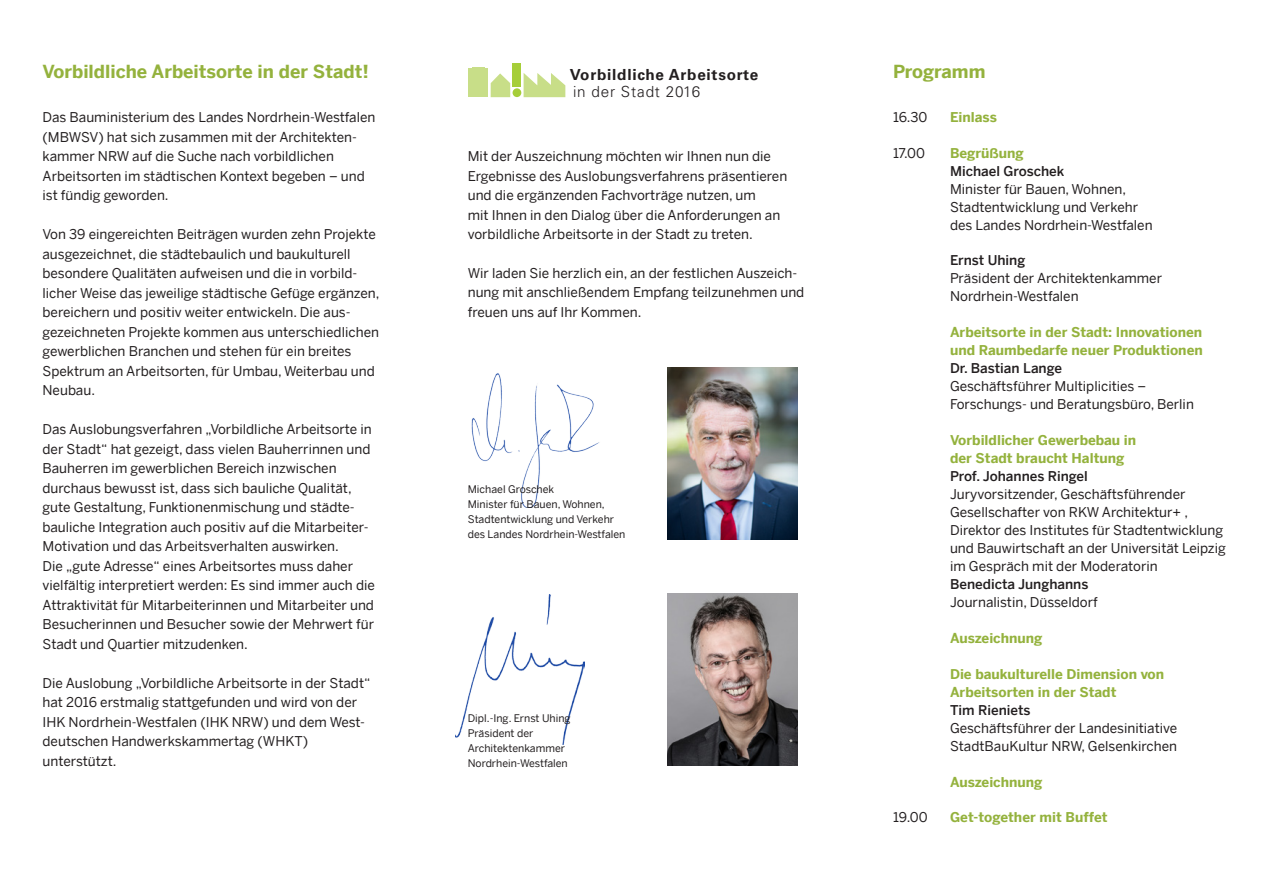
<style>
.page{position:relative;width:1263px;height:893px;background:#fff}
.page>*{position:absolute;margin:0;border:0;box-sizing:border-box;transform-origin:0 0}
.t1{font:700 18px "Benton Sans";color:#94b23d}
.t2{font:700 15.3px "Univers LT Std";letter-spacing:.05em;color:#231f20}
.t3{font:300 15.3px "Univers LT Std";letter-spacing:.05em;color:#231f20}
.t4{font:13.5px/19.5px "Benton Sans";color:#231f20}
.t5{font:700 13.5px/18px "Benton Sans";color:#94b23d}
.t6{font:500 13.5px "Benton Sans";color:#231f20}
.t7{font:10.5px/15px "Benton Sans";color:#231f20}
</style>
<div class="page">
<img style="left:471px;top:373px;width:129px;height:134px">
<img style="left:668px;top:368px;width:130px;height:171px">
<img style="left:456px;top:594px;width:128px;height:150px">
<img style="left:668px;top:593px;width:130px;height:172px">
<svg style="left:524px;top:73px;width:41px;height:24px"></svg>
<svg style="left:491px;top:73px;width:19px;height:24px"></svg>
<div style="left:468px;top:69px;width:20px;height:28px;background:#c8de88"></div>
<svg style="left:472px;top:67px;width:13px;height:2px"></svg>
<div style="left:513px;top:88px;width:8px;height:9px;background:#a6ce39;border-radius:50%"></div>
<div style="left:513px;top:64px;width:8px;height:23px;background:#a6ce39"></div>
<h1 class="t1" style="left:43px;top:61px;width:328px">Vorbildliche Arbeitsorte in der Stadt!</h1>
<p class="t4" style="left:43px;top:107px;width:334px">Das Bauministerium des Landes Nordrhein-Westfalen (MBWSV) hat sich zusammen mit der Architekten&shy;kammer NRW auf die Suche nach vorbildlichen Arbeitsorten im städtischen Kontext begeben – und ist fündig geworden.</p>
<p class="t4" style="left:43px;top:224px;width:338px">Von 39 eingereichten Beiträgen wurden zehn Projekte ausgezeichnet, die städtebaulich und baukulturell besondere Qualitäten aufweisen und die in vorbild&shy;licher Weise das jeweilige städtische Gefüge ergänzen, bereichern und positiv weiter entwickeln. Die aus&shy;gezeichneten Projekte kommen aus unterschiedlichen gewerblichen Branchen und stehen für ein breites Spektrum an Arbeitsorten, für Umbau, Weiterbau und Neubau.</p>
<p class="t4" style="left:43px;top:419px;width:334px">Das Auslobungsverfahren „Vorbildliche Arbeitsorte in der Stadt“ hat gezeigt, dass vielen Bauherrinnen und Bauherren im gewerblichen Bereich inzwischen durchaus bewusst ist, dass sich bauliche Qualität, gute Gestaltung, Funktionenmischung und städte&shy;bauliche Integration auch positiv auf die Mitarbeiter-Motivation und das Arbeitsverhalten auswirken.<br>Die „gute Adresse“ eines Arbeitsortes muss daher vielfältig interpretiert werden: Es sind immer auch die Attraktivität für Mitarbeiterinnen und Mitarbeiter und Besucherinnen und Besucher sowie der Mehrwert für Stadt und Quartier mitzudenken.</p>
<p class="t4" style="left:43px;top:673px;width:329px">Die Auslobung „Vorbildliche Arbeitsorte in der Stadt“ hat 2016 erstmalig stattgefunden und wird von der IHK Nordrhein-Westfalen (IHK NRW) und dem West&shy;deutschen Handwerkskammertag (WHKT) unterstützt.</p>
<p class="t2" style="left:570px;top:66px;width:190px">Vorbildliche Arbeitsorte</p>
<p class="t3" style="left:573px;top:83px;width:129px">in der Stadt 2016</p>
<p class="t4" style="left:468px;top:146px;width:321px">Mit der Auszeichnung möchten wir Ihnen nun die Ergebnisse des Auslobungsverfahrens präsentieren und die ergänzenden Fachvorträge nutzen, um<br>mit Ihnen in den Dialog über die Anforderungen an vorbildliche Arbeitsorte in der Stadt zu treten.</p>
<p class="t4" style="left:468px;top:263px;width:338px">Wir laden Sie herzlich ein, an der festlichen Auszeich&shy;nung mit anschließendem Empfang teilzunehmen und freuen uns auf Ihr Kommen.</p>
<p class="t7" style="left:468px;top:482px;width:159px">Michael Groschek<br>Minister für Bauen, Wohnen,<br>Stadtentwicklung und Verkehr des Landes Nordrhein-Westfalen</p>
<p class="t7" style="left:468px;top:710px;width:104px">Dipl.-Ing. Ernst Uhing<br>Präsident der<br>Architektenkammer<br>Nordrhein-Westfalen</p>
<h1 class="t1" style="left:893px;top:61px;width:94px">Programm</h1>
<p class="t4" style="left:893px;top:107px;width:36px">16.30</p>
<p class="t5" style="left:950px;top:108px;width:48px">Einlass</p>
<p class="t4" style="left:893px;top:143px;width:34px">17.00</p>
<p class="t5" style="left:950px;top:143px;width:75px">Begrüßung</p>
<p class="t6" style="left:950px;top:163px;width:116px">Michael Groschek</p>
<p class="t4" style="left:950px;top:179px;width:204px;line-height:18px">Minister für Bauen, Wohnen,<br>Stadtentwicklung und Verkehr des Landes Nordrhein-Westfalen</p>
<p class="t6" style="left:950px;top:252px;width:77px">Ernst Uhing</p>
<p class="t4" style="left:950px;top:269px;width:214px;line-height:18px">Präsident der Architektenkammer<br>Nordrhein-Westfalen</p>
<p class="t5" style="left:950px;top:323px;width:254px">Arbeitsorte in der Stadt: Innovationen und Raumbedarfe neuer Produktionen</p>
<p class="t6" style="left:950px;top:360px;width:114px">Dr. Bastian Lange</p>
<p class="t4" style="left:950px;top:377px;width:245px;line-height:18px">Geschäftsführer Multiplicities –<br>Forschungs- und Beratungsbüro, Berlin</p>
<p class="t5" style="left:950px;top:431px;width:188px">Vorbildlicher Gewerbebau in der Stadt braucht Haltung</p>
<p class="t6" style="left:950px;top:468px;width:139px">Prof. Johannes Ringel</p>
<p class="t4" style="left:950px;top:485px;width:277px;line-height:18px">Juryvorsitzender, Geschäftsführender Gesellschafter von RKW Architektur+ , Direktor des Institutes für Stadtentwicklung und Bauwirtschaft an der Universität Leipzig im Gespräch mit der Moderatorin</p>
<p class="t6" style="left:950px;top:576px;width:140px">Benedicta Junghanns</p>
<p class="t4" style="left:950px;top:592px;width:149px">Journalistin, Düsseldorf</p>
<p class="t5" style="left:950px;top:629px;width:94px">Auszeichnung</p>
<p class="t5" style="left:950px;top:665px;width:216px">Die baukulturelle Dimension von<br>Arbeitsorten in der Stadt</p>
<p class="t6" style="left:950px;top:702px;width:82px">Tim Rieniets</p>
<p class="t4" style="left:950px;top:719px;width:229px;line-height:18px">Geschäftsführer der Landesinitiative<br>StadtBauKultur NRW, Gelsenkirchen</p>
<p class="t5" style="left:950px;top:772px;width:94px">Auszeichnung</p>
<p class="t4" style="left:893px;top:808px;width:36px">19.00</p>
<p class="t5" style="left:950px;top:808px;width:159px">Get-together mit Buffet</p>
</div>
